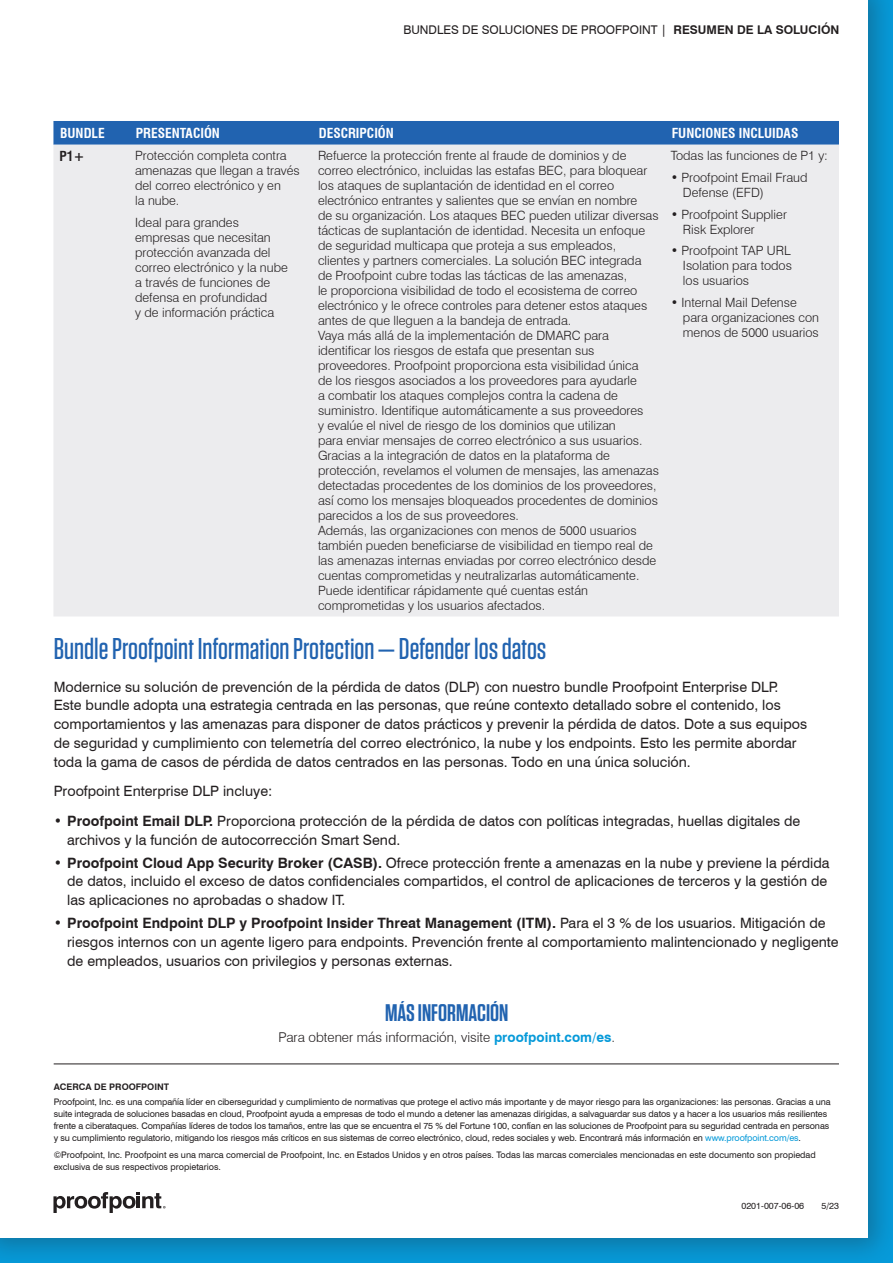
<style>
.page{position:relative;width:893px;height:1263px;background:#fff}
.page>*{position:absolute;margin:0;border:0;box-sizing:border-box;transform-origin:0 0}
.t1{font:500 30px "Tungsten";color:#2163b0}
.t2{font:600 24px "Tungsten";color:#2163b0}
.t3{font:14.25px/18.8px "Swiss 721 BT";color:#231f20}
.t4{font:300 13.5px "Swiss 721 BT";color:#231f20}
.t5{font:700 condensed 13.5px "Swiss 721 BT";color:#fff}
.t6{font:700 condensed 13.5px "Swiss 721 BT";color:#231f20}
.t7{font:300 12.75px/15px "Swiss 721 BT";color:#231f20}
.t8{font:12px "Swiss 721 BT";color:#231f20}
.t9{font:9px/12px "Swiss 721 BT";letter-spacing:-.01em;color:#231f20}
.t10{font:700 9px "Swiss 721 BT";color:#231f20}
.s1{font-weight:700}
.s2{font-weight:700;color:#069ad9}
.s3{color:#069ad9}
</style>
<div class="page">
<div style="left:0;top:0;width:893px;height:1263px;background:#231f20;opacity:.3"></div>
<div style="left:0;top:0;width:868px;height:1237px;background:#fff"></div>
<svg style="left:53px;top:1192px;width:113px;height:21px"></svg>
<hr style="left:54px;top:1064px;width:785px;height:1px;background:#231f20">
<div style="left:53px;top:121px;width:786px;height:24px;background:#2163b0"></div>
<div style="left:53px;top:145px;width:786px;height:471px;background:#ececee"></div>
<p class="t8" style="left:403px;top:22px;width:437px">BUNDLES DE SOLUCIONES DE PROOFPOINT | <span class="s1">RESUMEN DE LA SOLUCIÓN</span></p>
<p class="t5" style="left:60px;top:125px;width:46px">BUNDLE</p>
<p class="t5" style="left:136px;top:125px;width:86px">PRESENTACIÓN</p>
<p class="t5" style="left:319px;top:125px;width:77px">DESCRIPCIÓN</p>
<p class="t5" style="left:672px;top:125px;width:128px">FUNCIONES INCLUIDAS</p>
<p class="t6" style="left:59px;top:148px;width:27px">P1+</p>
<p class="t7" style="left:135px;top:148px;width:166px">Protección completa contra amenazas que llegan a través del correo electrónico y en<br>la nube.</p>
<p class="t7" style="left:135px;top:215px;width:154px">Ideal para grandes empresas que necesitan protección avanzada del correo electrónico y la nube a través de funciones de defensa en profundidad<br>y de información práctica</p>
<p class="t7" style="left:318px;top:148px;width:342px">Refuerce la protección frente al fraude de dominios y de correo electrónico, incluidas las estafas BEC, para bloquear los ataques de suplantación de identidad en el correo electrónico entrantes y salientes que se envían en nombre<br>de su organización. Los ataques BEC pueden utilizar diversas tácticas de suplantación de identidad. Necesita un enfoque de seguridad multicapa que proteja a sus empleados, clientes y partners comerciales. La solución BEC integrada<br>de Proofpoint cubre todas las tácticas de las amenazas,<br>le proporciona visibilidad de todo el ecosistema de correo electrónico y le ofrece controles para detener estos ataques antes de que lleguen a la bandeja de entrada.<br>Vaya más allá de la implementación de DMARC para identificar los riesgos de estafa que presentan sus proveedores. Proofpoint proporciona esta visibilidad única<br>de los riesgos asociados a los proveedores para ayudarle<br>a combatir los ataques complejos contra la cadena de suministro. Identifique automáticamente a sus proveedores<br>y evalúe el nivel de riesgo de los dominios que utilizan<br>para enviar mensajes de correo electrónico a sus usuarios.<br>Gracias a la integración de datos en la plataforma de protección, revelamos el volumen de mensajes, las amenazas detectadas procedentes de los dominios de los proveedores, así como los mensajes bloqueados procedentes de dominios parecidos a los de sus proveedores.<br>Además, las organizaciones con menos de 5000 usuarios también pueden beneficiarse de visibilidad en tiempo real de las amenazas internas enviadas por correo electrónico desde cuentas comprometidas y neutralizarlas automáticamente.<br>Puede identificar rápidamente qué cuentas están comprometidas y los usuarios afectados.</p>
<p class="t7" style="left:671px;top:148px;width:159px">Todas las funciones de P1 y:</p>
<p class="t7" style="left:683px;top:170px;width:126px;text-indent:-12px">• Proofpoint Email Fraud<br>Defense (EFD)</p>
<p class="t7" style="left:683px;top:207px;width:105px;text-indent:-12px">• Proofpoint Supplier<br>Risk Explorer</p>
<p class="t7" style="left:683px;top:243px;width:111px;text-align:justify;text-indent:-12px">• Proofpoint TAP URL Isolation para todos los usuarios</p>
<p class="t7" style="left:683px;top:295px;width:138px;text-indent:-12px">• Internal Mail Defense para organizaciones con menos de 5000 usuarios</p>
<h1 class="t1" style="left:54px;top:633px;width:494px">Bundle Proofpoint Information Protection — Defender los datos</h1>
<p class="t3" style="left:54px;top:677px;width:755px">Modernice su solución de prevención de la pérdida de datos (DLP) con nuestro bundle Proofpoint Enterprise DLP.<br>Este bundle adopta una estrategia centrada en las personas, que reúne contexto detallado sobre el contenido, los comportamientos y las amenazas para disponer de datos prácticos y prevenir la pérdida de datos. Dote a sus equipos de seguridad y cumplimiento con telemetría del correo electrónico, la nube y los endpoints. Esto les permite abordar toda la gama de casos de pérdida de datos centrados en las personas. Todo en una única solución.</p>
<p class="t3" style="left:54px;top:782px;width:220px">Proofpoint Enterprise DLP incluye:</p>
<p class="t3" style="left:67px;top:811px;width:735px;text-indent:-13px"><span class="s1">• Proofpoint Email DLP.</span> Proporciona protección de la pérdida de datos con políticas integradas, huellas digitales de archivos y la función de autocorrección Smart Send.</p>
<p class="t3" style="left:67px;top:853px;width:764px;text-indent:-13px"><span class="s1">• Proofpoint Cloud App Security Broker (CASB).</span> Ofrece protección frente a amenazas en la nube y previene la pérdida de datos, incluido el exceso de datos confidenciales compartidos, el control de aplicaciones de terceros y la gestión de las aplicaciones no aprobadas o shadow IT.</p>
<p class="t3" style="left:67px;top:914px;width:773px;text-indent:-13px"><span class="s1">• Proofpoint Endpoint DLP y Proofpoint Insider Threat Management (ITM).</span> Para el 3 % de los usuarios. Mitigación de riesgos internos con un agente ligero para endpoints. Prevención frente al comportamiento malintencionado y negligente de empleados, usuarios con privilegios y personas externas.</p>
<h2 class="t2" style="left:385px;top:1000px;width:125px">MÁS INFORMACIÓN</h2>
<p class="t4" style="left:279px;top:1029px;width:338px">Para obtener más información, visite <span class="s2">proofpoint.com/es</span>.</p>
<p class="t10" style="left:54px;top:1081px;width:117px">ACERCA DE PROOFPOINT</p>
<p class="t9" style="left:54px;top:1095px;width:779px">Proofpoint, Inc. es una compañía líder en ciberseguridad y cumplimiento de normativas que protege el activo más importante y de mayor riesgo para las organizaciones: las personas. Gracias a una suite integrada de soluciones basadas en cloud, Proofpoint ayuda a empresas de todo el mundo a detener las amenazas dirigidas, a salvaguardar sus datos y a hacer a los usuarios más resilientes frente a ciberataques. Compañías líderes de todos los tamaños, entre las que se encuentra el 75 % del Fortune 100, confían en las soluciones de Proofpoint para su seguridad centrada en personas y su cumplimiento regulatorio, mitigando los riesgos más críticos en sus sistemas de correo electrónico, cloud, redes sociales y web. Encontrará más información en <span class="s3">www.proofpoint.com/es</span>.</p>
<p class="t9" style="left:54px;top:1149px;width:764px">©Proofpoint, Inc. Proofpoint es una marca comercial de Proofpoint, Inc. en Estados Unidos y en otros países. Todas las marcas comerciales mencionadas en este documento son propiedad exclusiva de sus respectivos propietarios.</p>
<p class="t9" style="left:741px;top:1199px;width:64px">0201-007-06-06</p>
<p class="t9" style="left:821px;top:1199px;width:19px">5/23</p>
</div>
